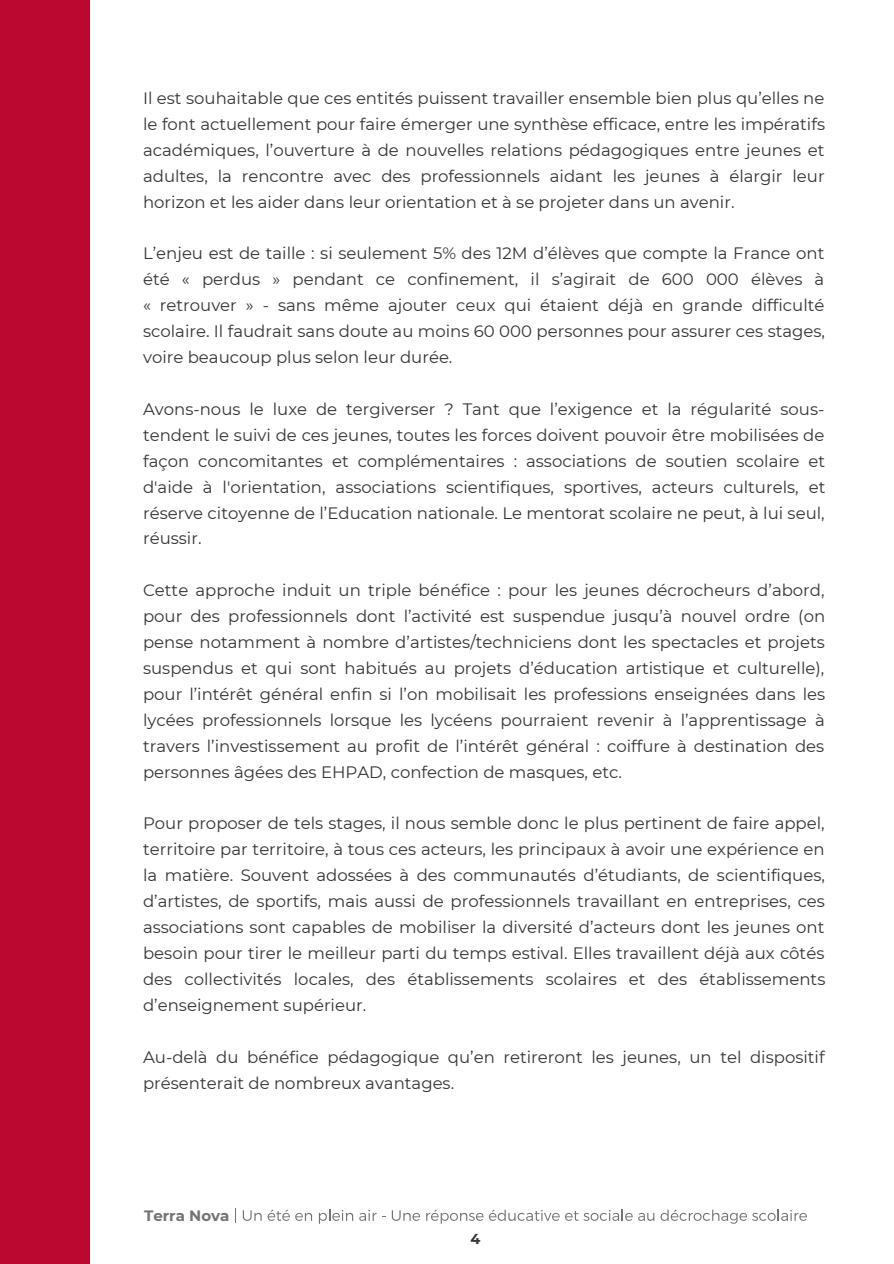
<style>
.page{position:relative;width:894px;height:1264px;background:#fff}
.page>*{position:absolute;margin:0;border:0;box-sizing:border-box;transform-origin:0 0}
.t1{font:16.5px/26px "Montserrat";color:#343434;text-align:justify}
.t2{font:700 15px "Montserrat";color:#737373}
.t3{font:700 14.4px "Montserrat";color:#343434}
</style>
<div class="page">
<div style="left:0;top:0;width:90px;height:1263px;background:#b90931"></div>
<svg style="left:235px;top:1208px;width:1px;height:14px"></svg>
<svg style="left:243px;top:1210px;width:18px;height:10px"></svg>
<svg style="left:267px;top:1209px;width:45px;height:11px"></svg>
<svg style="left:319px;top:1209px;width:34px;height:14px"></svg>
<svg style="left:359px;top:1210px;width:17px;height:10px"></svg>
<svg style="left:391px;top:1210px;width:29px;height:10px"></svg>
<svg style="left:426px;top:1209px;width:133px;height:14px"></svg>
<svg style="left:565px;top:1209px;width:67px;height:11px"></svg>
<svg style="left:638px;top:1212px;width:16px;height:8px"></svg>
<svg style="left:660px;top:1209px;width:146px;height:14px"></svg>
<p class="t1" style="left:143px;top:85px;width:683px">Il est souhaitable que ces entités puissent travailler ensemble bien plus qu’elles ne le font actuellement pour faire émerger une synthèse efficace, entre les impératifs académiques, l’ouverture à de nouvelles relations pédagogiques entre jeunes et adultes, la rencontre avec des professionnels aidant les jeunes à élargir leur horizon et les aider dans leur orientation et à se projeter dans un avenir.</p>
<p class="t1" style="left:143px;top:240px;width:683px">L’enjeu est de taille : si seulement 5% des 12M d’élèves que compte la France ont été « perdus » pendant ce confinement, il s’agirait de 600 000 élèves à « retrouver » - sans même ajouter ceux qui étaient déjà en grande difficulté scolaire. Il faudrait sans doute au moins 60 000 personnes pour assurer ces stages, voire beaucoup plus selon leur durée.</p>
<p class="t1" style="left:143px;top:396px;width:683px">Avons-nous le luxe de tergiverser ? Tant que l’exigence et la régularité sous&shy;tendent le suivi de ces jeunes, toutes les forces doivent pouvoir être mobilisées de façon concomitantes et complémentaires : associations de soutien scolaire et d'aide à l'orientation, associations scientifiques, sportives, acteurs culturels, et réserve citoyenne de l’Education nationale. Le mentorat scolaire ne peut, à lui seul, réussir.</p>
<p class="t1" style="left:143px;top:577px;width:683px">Cette approche induit un triple bénéfice : pour les jeunes décrocheurs d’abord, pour des professionnels dont l’activité est suspendue jusqu’à nouvel ordre (on pense notamment à nombre d’artistes/techniciens dont les spectacles et projets suspendus et qui sont habitués au projets d’éducation artistique et culturelle), pour l’intérêt général enfin si l’on mobilisait les professions enseignées dans les lycées professionnels lorsque les lycéens pourraient revenir à l’apprentissage à travers l’investissement au profit de l’intérêt général : coiffure à destination des personnes âgées des EHPAD, confection de masques, etc.</p>
<p class="t1" style="left:143px;top:810px;width:683px">Pour proposer de tels stages, il nous semble donc le plus pertinent de faire appel, territoire par territoire, à tous ces acteurs, les principaux à avoir une expérience en la matière. Souvent adossées à des communautés d’étudiants, de scientifiques, d’artistes, de sportifs, mais aussi de professionnels travaillant en entreprises, ces associations sont capables de mobiliser la diversité d’acteurs dont les jeunes ont besoin pour tirer le meilleur parti du temps estival. Elles travaillent déjà aux côtés des collectivités locales, des établissements scolaires et des établissements d’enseignement supérieur.</p>
<p class="t1" style="left:143px;top:1043px;width:682px">Au-delà du bénéfice pédagogique qu’en retireront les jeunes, un tel dispositif présenterait de nombreux avantages.</p>
<p class="t2" style="left:144px;top:1206px;width:87px">Terra Nova</p>
<p class="t3" style="left:470px;top:1229px;width:11px">4</p>
</div>
